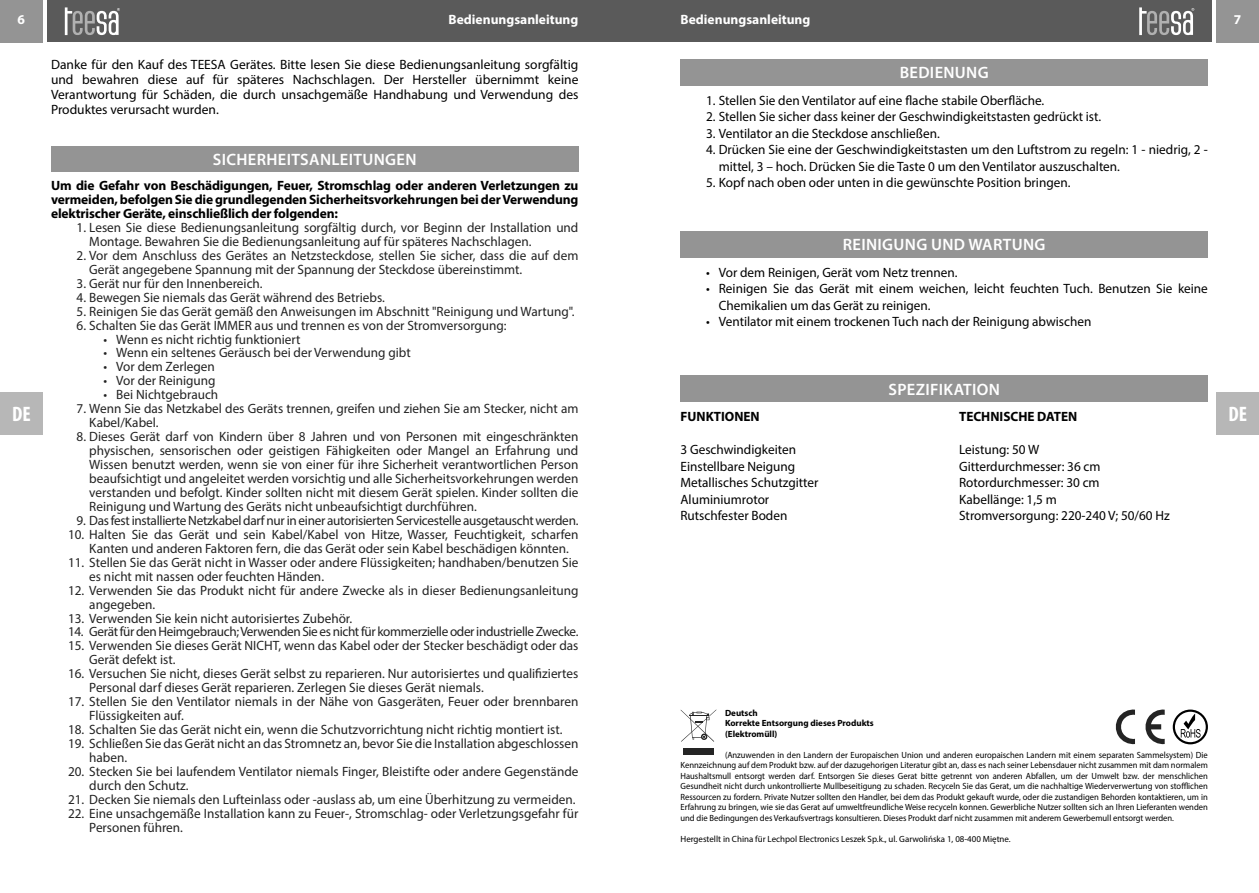
<style>
.page{position:relative;width:1259px;height:893px;background:#fff}
.page>*{position:absolute;margin:0;border:0;box-sizing:border-box;transform-origin:0 0}
.t1{font:700 condensed 21px "Myriad Pro";color:#fff}
.t2{font:600 16.5px "Myriad Pro";letter-spacing:.02em;color:#fff}
.t3{font:13.5px/14px "Myriad Pro";color:#222}
.t4{font:13.5px/16.5px "Myriad Pro";color:#000}
.t5{font:700 13.5px/14px "Myriad Pro";letter-spacing:-.01em;color:#000;text-align:justify}
.t6{font:13.5px "Myriad Pro";letter-spacing:-.02em;color:#222}
.t7{font:13.5px "Myriad Pro";letter-spacing:-.025em;color:#222}
.t8{font:700 13.5px "Myriad Pro";color:#fff}
.t9{font:9px/10.5px "Myriad Pro";color:#000;text-align:justify;scale:.95 1}
.t10{font:9px "Myriad Pro";color:#000}
.t11{font:700 9px/10.5px "Myriad Pro";color:#000}
</style>
<div class="page">
<div style="left:47px;top:0;width:582px;height:42px;background:#5a5a5a"></div>
<div style="left:629px;top:0;width:583px;height:42px;background:#5a5a5a"></div>
<div style="left:0;top:0;width:43px;height:43px;background:#949494"></div>
<div style="left:1216px;top:0;width:43px;height:43px;background:#949494"></div>
<svg style="left:65px;top:7px;width:55px;height:28px"></svg>
<svg style="left:1139px;top:7px;width:55px;height:28px"></svg>
<div style="left:1216px;top:392px;width:43px;height:43px;background:#b7b7b7"></div>
<div style="left:0;top:392px;width:43px;height:43px;background:#b7b7b7"></div>
<div style="left:51px;top:147px;width:527px;height:25px;background:#949494"></div>
<div style="left:680px;top:60px;width:528px;height:26px;background:#949494"></div>
<div style="left:683px;top:748px;width:30px;height:6px;background:#242424"></div>
<svg style="left:680px;top:710px;width:36px;height:32px"></svg>
<div style="left:680px;top:231px;width:528px;height:27px;background:#949494"></div>
<div style="left:680px;top:376px;width:528px;height:26px;background:#949494"></div>
<svg style="left:1115px;top:709px;width:49px;height:36px"></svg>
<svg style="left:1172px;top:710px;width:36px;height:34px"></svg>
<p class="t8" style="left:18px;top:14px;width:9px">6</p>
<p class="t8" style="left:448px;top:14px;width:131px">Bedienungsanleitung</p>
<p class="t8" style="left:680px;top:14px;width:131px">Bedienungsanleitung</p>
<p class="t8" style="left:1234px;top:14px;width:9px">7</p>
<p class="t4" style="left:51px;top:58px;width:529px;line-height:15px;text-align:justify">Danke für den Kauf des TEESA Gerätes. Bitte lesen Sie diese Bedienungsanleitung sorgfältig und bewahren diese auf für späteres Nachschlagen. Der Hersteller übernimmt keine Verantwortung für Schäden, die durch unsachgemäße Handhabung und Verwendung des Produktes verursacht wurden.</p>
<p class="t2" style="left:899px;top:66px;width:91px">BEDIENUNG</p>
<p class="t4" style="left:706px;top:93px;width:340px">1. Stellen Sie den Ventilator auf eine flache stabile Oberfläche.</p>
<p class="t4" style="left:706px;top:110px;width:397px">2. Stellen Sie sicher dass keiner der Geschwindigkeitstasten gedrückt ist.</p>
<p class="t4" style="left:706px;top:126px;width:235px">3. Ventilator an die Steckdose anschließen.</p>
<p class="t4" style="left:719px;top:143px;width:490px;text-indent:-13px">4. Drücken Sie eine der Geschwindigkeitstasten um den Luftstrom zu regeln: 1 - niedrig, 2 - mittel, 3 – hoch. Drücken Sie die Taste 0 um den Ventilator auszuschalten.</p>
<p class="t4" style="left:706px;top:176px;width:366px">5. Kopf nach oben oder unten in die gewünschte Position bringen.</p>
<p class="t2" style="left:213px;top:153px;width:205px">SICHERHEITSANLEITUNGEN</p>
<p class="t5" style="left:51px;top:180px;width:529px">Um die Gefahr von Beschädigungen, Feuer, Stromschlag oder anderen Verletzungen zu vermeiden, befolgen Sie die grundlegenden Sicherheitsvorkehrungen bei der Verwendung elektrischer Geräte, einschließlich der folgenden:</p>
<p class="t3" style="left:89px;top:222px;width:490px;text-indent:-13px">1. Lesen Sie diese Bedienungsanleitung sorgfältig durch, vor Beginn der Installation und<br>Montage. Bewahren Sie die Bedienungsanleitung auf für späteres Nachschlagen.</p>
<p class="t3" style="left:89px;top:249px;width:490px;text-indent:-13px">2. Vor dem Anschluss des Gerätes an Netzsteckdose, stellen Sie sicher, dass die auf dem<br>Gerät angegebene Spannung mit der Spannung der Steckdose übereinstimmt.</p>
<p class="t3" style="left:77px;top:277px;width:188px">3. Gerät nur für den Innenbereich.</p>
<p class="t3" style="left:77px;top:291px;width:310px">4. Bewegen Sie niemals das Gerät während des Betriebs.</p>
<p class="t3" style="left:77px;top:305px;width:499px">5. Reinigen Sie das Gerät gemäß den Anweisungen im Abschnitt "Reinigung und Wartung".</p>
<p class="t3" style="left:77px;top:319px;width:432px">6. Schalten Sie das Gerät IMMER aus und trennen es von der Stromversorgung:</p>
<p class="t3" style="left:104px;top:333px;width:199px">• Wenn es nicht richtig funktioniert</p>
<p class="t3" style="left:104px;top:347px;width:309px">• Wenn ein seltenes Geräusch bei der Verwendung gibt</p>
<p class="t3" style="left:104px;top:361px;width:113px">• Vor dem Zerlegen</p>
<p class="t3" style="left:104px;top:375px;width:114px">• Vor der Reinigung</p>
<p class="t3" style="left:104px;top:389px;width:116px">• Bei Nichtgebrauch</p>
<p class="t3" style="left:89px;top:403px;width:490px;text-indent:-13px">7. Wenn Sie das Netzkabel des Geräts trennen, greifen und ziehen Sie am Stecker, nicht am<br>Kabel/Kabel.</p>
<p class="t3" style="left:89px;top:431px;width:490px;text-align:justify;text-indent:-13px">8. Dieses Gerät darf von Kindern über 8 Jahren und von Personen mit eingeschränkten physischen, sensorischen oder geistigen Fähigkeiten oder Mangel an Erfahrung und Wissen benutzt werden, wenn sie von einer für ihre Sicherheit verantwortlichen Person beaufsichtigt und angeleitet werden vorsichtig und alle Sicherheitsvorkehrungen werden verstanden und befolgt. Kinder sollten nicht mit diesem Gerät spielen. Kinder sollten die Reinigung und Wartung des Geräts nicht unbeaufsichtigt durchführen.</p>
<p class="t6" style="left:77px;top:515px;width:503px">9. Das fest installierte Netzkabel darf nur in einer autorisierten Servicestelle ausgetauscht werden.</p>
<p class="t3" style="left:89px;top:528px;width:490px;text-indent:-21px">10. Halten Sie das Gerät und sein Kabel/Kabel von Hitze, Wasser, Feuchtigkeit, scharfen<br>Kanten und anderen Faktoren fern, die das Gerät oder sein Kabel beschädigen könnten.</p>
<p class="t3" style="left:89px;top:556px;width:490px;text-indent:-21px">11. Stellen Sie das Gerät nicht in Wasser oder andere Flüssigkeiten; handhaben/benutzen Sie es nicht mit nassen oder feuchten Händen.</p>
<p class="t3" style="left:89px;top:584px;width:490px;text-indent:-21px">12. Verwenden Sie das Produkt nicht für andere Zwecke als in dieser Bedienungsanleitung angegeben.</p>
<p class="t3" style="left:68px;top:612px;width:286px">13. Verwenden Sie kein nicht autorisiertes Zubehör.</p>
<p class="t7" style="left:68px;top:626px;width:512px">14. Gerät für den Heimgebrauch; Verwenden Sie es nicht für kommerzielle oder industrielle Zwecke.</p>
<p class="t3" style="left:89px;top:640px;width:490px;text-indent:-21px">15. Verwenden Sie dieses Gerät NICHT, wenn das Kabel oder der Stecker beschädigt oder das<br>Gerät defekt ist.</p>
<p class="t3" style="left:89px;top:668px;width:490px;text-indent:-21px">16. Versuchen Sie nicht, dieses Gerät selbst zu reparieren. Nur autorisiertes und qualifiziertes<br>Personal darf dieses Gerät reparieren. Zerlegen Sie dieses Gerät niemals.</p>
<p class="t3" style="left:89px;top:696px;width:490px;text-indent:-21px">17. Stellen Sie den Ventilator niemals in der Nähe von Gasgeräten, Feuer oder brennbaren<br>Flüssigkeiten auf.</p>
<p class="t3" style="left:68px;top:724px;width:496px">18. Schalten Sie das Gerät nicht ein, wenn die Schutzvorrichtung nicht richtig montiert ist.</p>
<p class="t3" style="left:89px;top:738px;width:490px;text-indent:-21px">19. Schließen Sie das Gerät nicht an das Stromnetz an, bevor Sie die Installation abgeschlossen haben.</p>
<p class="t3" style="left:89px;top:766px;width:490px;text-indent:-21px">20. Stecken Sie bei laufendem Ventilator niemals Finger, Bleistifte oder andere Gegenstände durch den Schutz.</p>
<p class="t3" style="left:68px;top:793px;width:509px">21. Decken Sie niemals den Lufteinlass oder -auslass ab, um eine Überhitzung zu vermeiden.</p>
<p class="t3" style="left:89px;top:807px;width:490px;text-indent:-21px">22. Eine unsachgemäße Installation kann zu Feuer-, Stromschlag- oder Verletzungsgefahr für<br>Personen führen.</p>
<p class="t2" style="left:843px;top:238px;width:204px">REINIGUNG UND WARTUNG</p>
<p class="t4" style="left:706px;top:265px;width:253px">• Vor dem Reinigen, Gerät vom Netz trennen.</p>
<p class="t4" style="left:719px;top:282px;width:490px;text-indent:-13px">• Reinigen Sie das Gerät mit einem weichen, leicht feuchten Tuch. Benutzen Sie keine<br>Chemikalien um das Gerät zu reinigen.</p>
<p class="t4" style="left:706px;top:315px;width:387px">• Ventilator mit einem trockenen Tuch nach der Reinigung abwischen</p>
<p class="t2" style="left:888px;top:382px;width:113px">SPEZIFIKATION</p>
<h1 class="t1" style="left:12px;top:405px;width:20px">DE</h1>
<h1 class="t1" style="left:1228px;top:405px;width:20px">DE</h1>
<p class="t5" style="left:680px;top:411px;width:81px">FUNKTIONEN</p>
<p class="t4" style="left:680px;top:442px;width:139px">3 Geschwindigkeiten<br>Einstellbare Neigung<br>Metallisches Schutzgitter<br>Aluminiumrotor<br>Rutschfester Boden</p>
<p class="t5" style="left:959px;top:411px;width:120px">TECHNISCHE DATEN</p>
<p class="t4" style="left:959px;top:442px;width:212px">Leistung: 50 W<br>Gitterdurchmesser: 36 cm<br>Rotordurchmesser: 30 cm<br>Kabellänge: 1,5 m<br>Stromversorgung: 220-240 V; 50/60 Hz</p>
<p class="t11" style="left:725px;top:708px;width:150px">Deutsch<br>Korrekte Entsorgung dieses Produkts (Elektromüll)</p>
<p class="t9" style="left:680px;top:750px;width:556px;text-indent:44px">(Anzuwenden in den Landern der Europaischen Union und anderen europaischen Landern mit einem separaten Sammelsystem) Die Kennzeichnung auf dem Produkt bzw. auf der dazugehorigen Literatur gibt an, dass es nach seiner Lebensdauer nicht zusammen mit dam normalem Haushaltsmull entsorgt werden darf. Entsorgen Sie dieses Gerat bitte getrennt von anderen Abfallen, um der Umwelt bzw. der menschlichen Gesundheit nicht durch unkontrollierte Mullbeseitigung zu schaden. Recyceln Sie das Gerat, um die nachhaltige Wiederverwertung von stofflichen Ressourcen zu fordern. Private Nutzer sollten den Handler, bei dem das Produkt gekauft wurde, oder die zustandigen Behorden kontaktieren, um in Erfahrung zu bringen, wie sie das Gerat auf umweltfreundliche Weise recyceln konnen. Gewerbliche Nutzer sollten sich an Ihren Lieferanten wenden und die Bedingungen des Verkaufsvertrags konsultieren. Dieses Produkt darf nicht zusammen mit anderem Gewerbemull entsorgt werden.</p>
<p class="t10" style="left:680px;top:835px;width:332px">Hergestellt in China für Lechpol Electronics Leszek Sp.k., ul. Garwolińska 1, 08-400 Miętne.</p>
</div>
